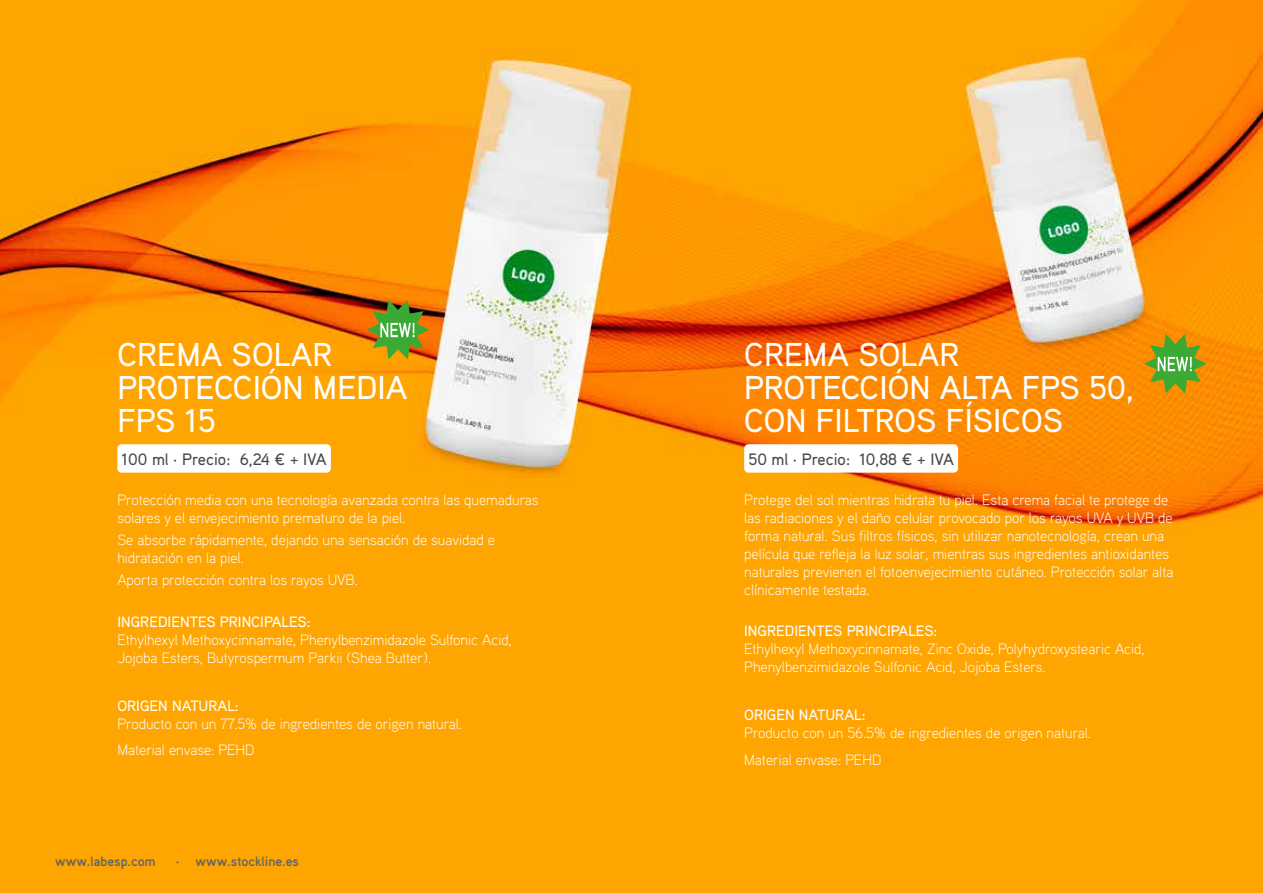
<style>
.page{position:relative;width:1263px;height:893px;background:#fff}
.page>*{position:absolute;margin:0;border:0;box-sizing:border-box;transform-origin:0 0}
.t1{font:500 33px/33px "Aaux Pro";color:#fff}
.t2{font:500 16.5px "Aaux Pro";color:#474746}
.t3{font:300 15px/18px "Aaux Pro";color:#fff}
.t4{font:500 15px "Aaux Pro";color:#fff}
.t5{font:700 13.5px "Aaux Pro";color:#646363}
</style>
<div class="page">
<img style="left:0;top:0;width:1263px;height:893px">
<div style="left:117px;top:444px;width:214px;height:29px;background:#fff;border-radius:4px"></div>
<div style="left:744px;top:444px;width:214px;height:29px;background:#fff;border-radius:4px"></div>
<svg style="left:367px;top:300px;width:62px;height:59px;background:#8d8c2a"></svg>
<svg style="left:1144px;top:334px;width:63px;height:60px;background:#a5a027"></svg>
<h1 class="t1" style="left:117px;top:337px;width:292px">CREMA SOLAR<br>PROTECCIÓN MEDIA<br>FPS 15</h1>
<p class="t2" style="left:122px;top:448px;width:206px">100 ml · Precio: 6,24 ¤ + IVA</p>
<p class="t3" style="left:117px;top:490px;width:422px">Protección media con una tecnología avanzada contra las quemaduras solares y el envejecimiento prematuro de la piel.</p>
<p class="t3" style="left:117px;top:530px;width:379px">Se absorbe rápidamente, dejando una sensación de suavidad e hidratación en la piel.</p>
<p class="t3" style="left:117px;top:571px;width:242px">Aporta protección contra los rayos UVB.</p>
<p class="t4" style="left:117px;top:612px;width:195px">INGREDIENTES PRINCIPALES:</p>
<p class="t3" style="left:117px;top:630px;width:396px">Ethylhexyl Methoxycinnamate, Phenylbenzimidazole Sulfonic Acid,<br>Jojoba Esters, Butyrospermum Parkii (Shea Butter).</p>
<p class="t4" style="left:117px;top:696px;width:123px">ORIGEN NATURAL:</p>
<p class="t3" style="left:117px;top:710px;width:346px;line-height:26.5px">Producto con un 77.5% de ingredientes de origen natural.<br>Material envase: PEHD</p>
<p class="t5" style="left:55px;top:853px;width:102px">www.labesp.com</p>
<p class="t5" style="left:176px;top:853px;width:125px">· www.stockline.es</p>
<h1 class="t1" style="left:744px;top:337px;width:391px">CREMA SOLAR<br>PROTECCIÓN ALTA FPS 50,<br>CON FILTROS FÍSICOS</h1>
<p class="t2" style="left:748px;top:448px;width:207px">50 ml · Precio: 10,88 ¤ + IVA</p>
<p class="t3" style="left:744px;top:490px;width:431px">Protege del sol mientras hidrata tu piel. Esta crema facial te protege de las radiaciones y el daño celular provocado por los rayos UVA y UVB de forma natural. Sus filtros físicos, sin utilizar nanotecnología, crean una película que refleja la luz solar, mientras sus ingredientes antioxidantes naturales previenen el fotoenvejecimiento cutáneo. Protección solar alta clínicamente testada.</p>
<p class="t4" style="left:744px;top:622px;width:195px">INGREDIENTES PRINCIPALES:</p>
<p class="t3" style="left:744px;top:640px;width:402px">Ethylhexyl Methoxycinnamate, Zinc Oxide, Polyhydroxystearic Acid,<br>Phenylbenzimidazole Sulfonic Acid, Jojoba Esters.</p>
<p class="t4" style="left:744px;top:705px;width:123px">ORIGEN NATURAL:</p>
<p class="t3" style="left:744px;top:719px;width:348px;line-height:26.5px">Producto con un 56.5% de ingredientes de origen natural.<br>Material envase: PEHD</p>
</div>
